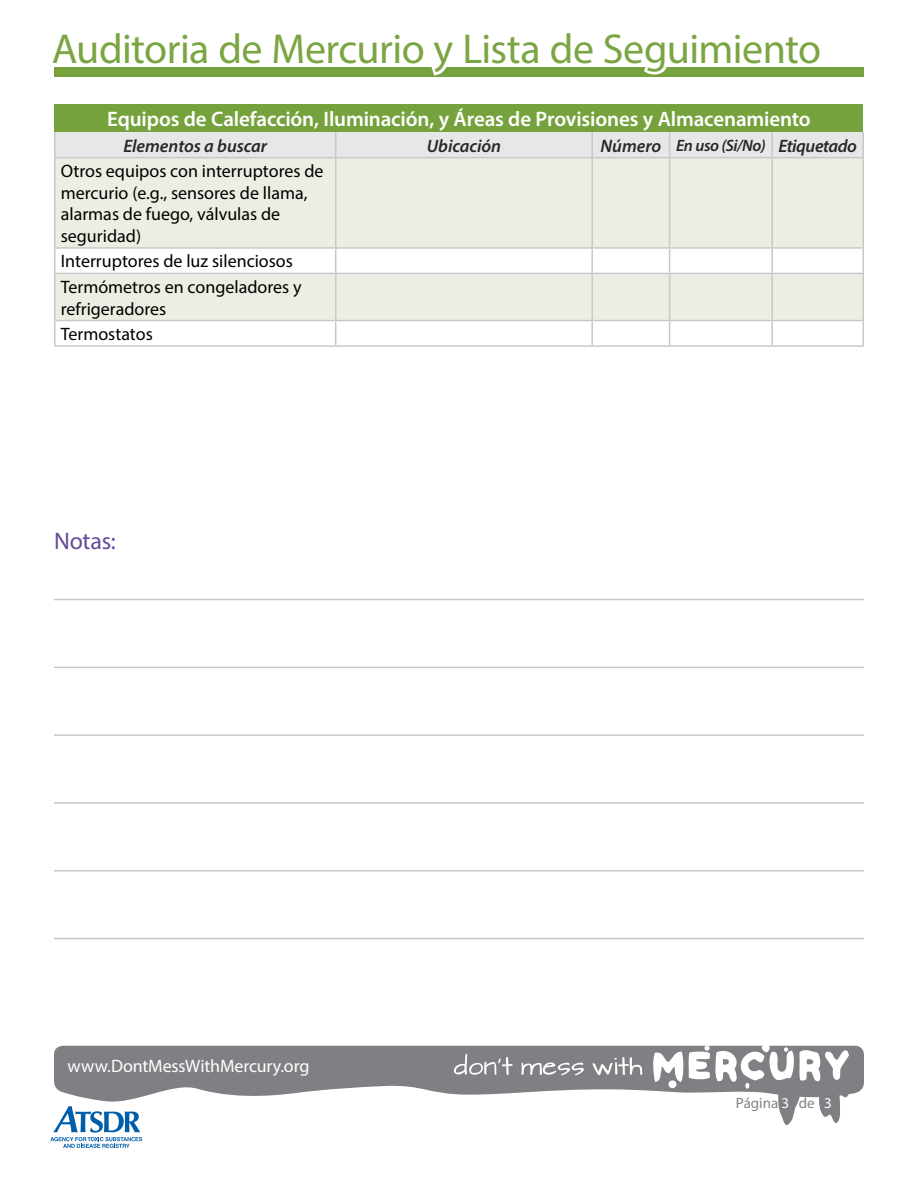
<style>
.page{position:relative;width:918px;height:1188px;background:#fff}
.page>*{position:absolute;margin:0;border:0;box-sizing:border-box;transform-origin:0 0}
.t1{font:42px "Myriad Pro";letter-spacing:-.015em;color:#7ba542}
.t2{font:24px "Myriad Pro";letter-spacing:-.01em;color:#644a9a}
.t3{font:600 21px "Myriad Pro";letter-spacing:-.01em;color:#fff}
.t4{font:18px/21.6px "Myriad Pro";color:#000}
.t5{font:italic 600 18px "Myriad Pro";letter-spacing:-.005em;color:#292829}
.t6{font:18px "Myriad Pro";letter-spacing:-.01em;color:#fff}
.t7{font:italic 600 18px "Myriad Pro";letter-spacing:-.025em;color:#292829}
.t8{font:italic 600 16.5px "Myriad Pro";letter-spacing:-.02em;color:#292829}
.t9{font:15px "Myriad Pro";color:#808285}
.s1{color:#fff}
</style>
<div class="page">
<div style="left:55px;top:104px;width:808px;height:28px;background:#75a23c"></div>
<div style="left:55px;top:132px;width:281px;height:26px;background:#e6e7e8"></div>
<div style="left:336px;top:132px;width:256px;height:26px;background:#e6e7e8"></div>
<div style="left:592px;top:132px;width:78px;height:26px;background:#e6e7e8"></div>
<div style="left:670px;top:132px;width:102px;height:26px;background:#e6e7e8"></div>
<div style="left:772px;top:132px;width:91px;height:26px;background:#e6e7e8"></div>
<div style="left:55px;top:158px;width:281px;height:90px;background:#ebefe3"></div>
<div style="left:336px;top:158px;width:256px;height:90px;background:#ebefe3"></div>
<div style="left:592px;top:158px;width:78px;height:90px;background:#ebefe3"></div>
<div style="left:670px;top:158px;width:102px;height:90px;background:#ebefe3"></div>
<div style="left:772px;top:158px;width:91px;height:90px;background:#ebefe3"></div>
<div style="left:55px;top:273px;width:281px;height:48px;background:#ebefe3"></div>
<div style="left:336px;top:273px;width:256px;height:48px;background:#ebefe3"></div>
<div style="left:592px;top:273px;width:78px;height:48px;background:#ebefe3"></div>
<div style="left:670px;top:273px;width:102px;height:48px;background:#ebefe3"></div>
<div style="left:772px;top:273px;width:91px;height:48px;background:#ebefe3"></div>
<hr style="left:54px;top:158px;width:2px;height:89px;background:#c7c8ca">
<hr style="left:54px;top:247px;width:282px;height:2px;background:#c7c8ca">
<hr style="left:335px;top:158px;width:1px;height:89px;background:#c7c8ca">
<hr style="left:336px;top:247px;width:256px;height:2px;background:#c7c8ca">
<hr style="left:591px;top:158px;width:2px;height:89px;background:#c7c8ca">
<hr style="left:592px;top:247px;width:78px;height:2px;background:#c7c8ca">
<hr style="left:669px;top:158px;width:1px;height:89px;background:#c7c8ca">
<hr style="left:670px;top:247px;width:102px;height:2px;background:#c7c8ca">
<hr style="left:771px;top:158px;width:2px;height:89px;background:#c7c8ca">
<hr style="left:862px;top:158px;width:2px;height:89px;background:#c7c8ca">
<hr style="left:772px;top:247px;width:92px;height:2px;background:#c7c8ca">
<hr style="left:54px;top:249px;width:2px;height:24px;background:#c7c8ca">
<hr style="left:54px;top:321px;width:2px;height:24px;background:#c7c8ca">
<svg style="left:335px;top:249px;width:1px;height:24px"></svg>
<hr style="left:54px;top:273px;width:282px;height:1px;background:#c7c8ca">
<hr style="left:54px;top:274px;width:2px;height:46px;background:#c7c8ca">
<hr style="left:54px;top:320px;width:282px;height:1px;background:#c7c8ca">
<svg style="left:335px;top:321px;width:1px;height:24px"></svg>
<hr style="left:591px;top:249px;width:2px;height:24px;background:#c7c8ca">
<hr style="left:336px;top:273px;width:256px;height:1px;background:#c7c8ca">
<hr style="left:335px;top:274px;width:1px;height:46px;background:#c7c8ca">
<hr style="left:336px;top:320px;width:256px;height:1px;background:#c7c8ca">
<hr style="left:591px;top:321px;width:2px;height:24px;background:#c7c8ca">
<svg style="left:669px;top:249px;width:1px;height:24px"></svg>
<hr style="left:592px;top:273px;width:78px;height:1px;background:#c7c8ca">
<hr style="left:591px;top:274px;width:2px;height:46px;background:#c7c8ca">
<hr style="left:592px;top:320px;width:78px;height:1px;background:#c7c8ca">
<svg style="left:669px;top:321px;width:1px;height:24px"></svg>
<hr style="left:771px;top:249px;width:2px;height:24px;background:#c7c8ca">
<hr style="left:862px;top:249px;width:2px;height:24px;background:#c7c8ca">
<hr style="left:670px;top:273px;width:102px;height:1px;background:#c7c8ca">
<hr style="left:669px;top:274px;width:1px;height:46px;background:#c7c8ca">
<hr style="left:670px;top:320px;width:102px;height:1px;background:#c7c8ca">
<hr style="left:771px;top:321px;width:2px;height:24px;background:#c7c8ca">
<hr style="left:862px;top:321px;width:2px;height:24px;background:#c7c8ca">
<hr style="left:772px;top:273px;width:92px;height:1px;background:#c7c8ca">
<hr style="left:771px;top:274px;width:2px;height:46px;background:#c7c8ca">
<hr style="left:862px;top:274px;width:2px;height:46px;background:#c7c8ca">
<hr style="left:772px;top:320px;width:92px;height:1px;background:#c7c8ca">
<hr style="left:336px;top:345px;width:256px;height:2px;background:#c7c8ca">
<hr style="left:592px;top:345px;width:78px;height:2px;background:#c7c8ca">
<hr style="left:670px;top:345px;width:102px;height:2px;background:#c7c8ca">
<hr style="left:772px;top:345px;width:92px;height:2px;background:#c7c8ca">
<hr style="left:54px;top:345px;width:282px;height:2px;background:#c7c8ca">
<hr style="left:54px;top:132px;width:2px;height:25px;background:#c7c8ca">
<svg style="left:335px;top:132px;width:1px;height:25px"></svg>
<hr style="left:591px;top:132px;width:2px;height:25px;background:#c7c8ca">
<svg style="left:669px;top:132px;width:1px;height:25px"></svg>
<hr style="left:771px;top:132px;width:2px;height:25px;background:#c7c8ca">
<hr style="left:862px;top:132px;width:2px;height:25px;background:#c7c8ca">
<hr style="left:54px;top:157px;width:282px;height:1px;background:#c7c8ca">
<hr style="left:336px;top:157px;width:256px;height:1px;background:#c7c8ca">
<hr style="left:592px;top:157px;width:78px;height:1px;background:#c7c8ca">
<hr style="left:670px;top:157px;width:102px;height:1px;background:#c7c8ca">
<hr style="left:772px;top:157px;width:92px;height:1px;background:#c7c8ca">
<hr style="left:54px;top:599px;width:810px;height:1px;background:#c7c8ca">
<hr style="left:54px;top:667px;width:810px;height:1px;background:#c7c8ca">
<hr style="left:54px;top:734px;width:810px;height:2px;background:#c7c8ca">
<hr style="left:54px;top:802px;width:810px;height:2px;background:#c7c8ca">
<hr style="left:54px;top:870px;width:810px;height:2px;background:#c7c8ca">
<hr style="left:54px;top:938px;width:810px;height:1px;background:#c7c8ca">
<div style="left:54px;top:68px;width:810px;height:9px;background:#75a23c"></div>
<svg style="left:54px;top:67px;width:772px;height:9px"></svg>
<svg style="left:54px;top:1046px;width:810px;height:56px;fill:#7e8083"></svg>
<svg style="left:454px;top:1054px;width:58px;height:21px"></svg>
<svg style="left:521px;top:1062px;width:63px;height:13px"></svg>
<svg style="left:593px;top:1057px;width:49px;height:18px"></svg>
<svg style="left:652px;top:1045px;width:198px;height:80px"></svg>
<svg style="left:50px;top:1106px;width:92px;height:42px"></svg>
<h1 class="t1" style="left:52px;top:23px;width:771px">Auditoria de Mercurio y Lista de Seguimiento</h1>
<p class="t3" style="left:107px;top:106px;width:705px">Equipos de Calefacción, Iluminación, y Áreas de Provisiones y Almacenamiento</p>
<p class="t5" style="left:123px;top:134px;width:145px">Elementos a buscar</p>
<p class="t5" style="left:427px;top:134px;width:76px">Ubicación</p>
<p class="t5" style="left:601px;top:134px;width:62px">Número</p>
<p class="t8" style="left:676px;top:134px;width:91px">En uso (Si/No)</p>
<p class="t7" style="left:778px;top:134px;width:80px">Etiquetado</p>
<p class="t4" style="left:61px;top:160px;width:264px">Otros equipos con interruptores de mercurio (e.g., sensores de llama, alarmas de fuego, válvulas de seguridad)</p>
<p class="t4" style="left:61px;top:250px;width:234px">Interruptores de luz silenciosos</p>
<p class="t4" style="left:61px;top:276px;width:242px">Termómetros en congeladores y refrigeradores</p>
<p class="t4" style="left:61px;top:323px;width:94px">Termostatos</p>
<h1 class="t2" style="left:54px;top:526px;width:63px">Notas:</h1>
<p class="t6" style="left:67px;top:1054px;width:244px">www.DontMessWithMercury.org</p>
<p class="t9" style="left:736px;top:1093px;width:98px">Página <span class="s1">3</span> de <span class="s1">3</span></p>
</div>
